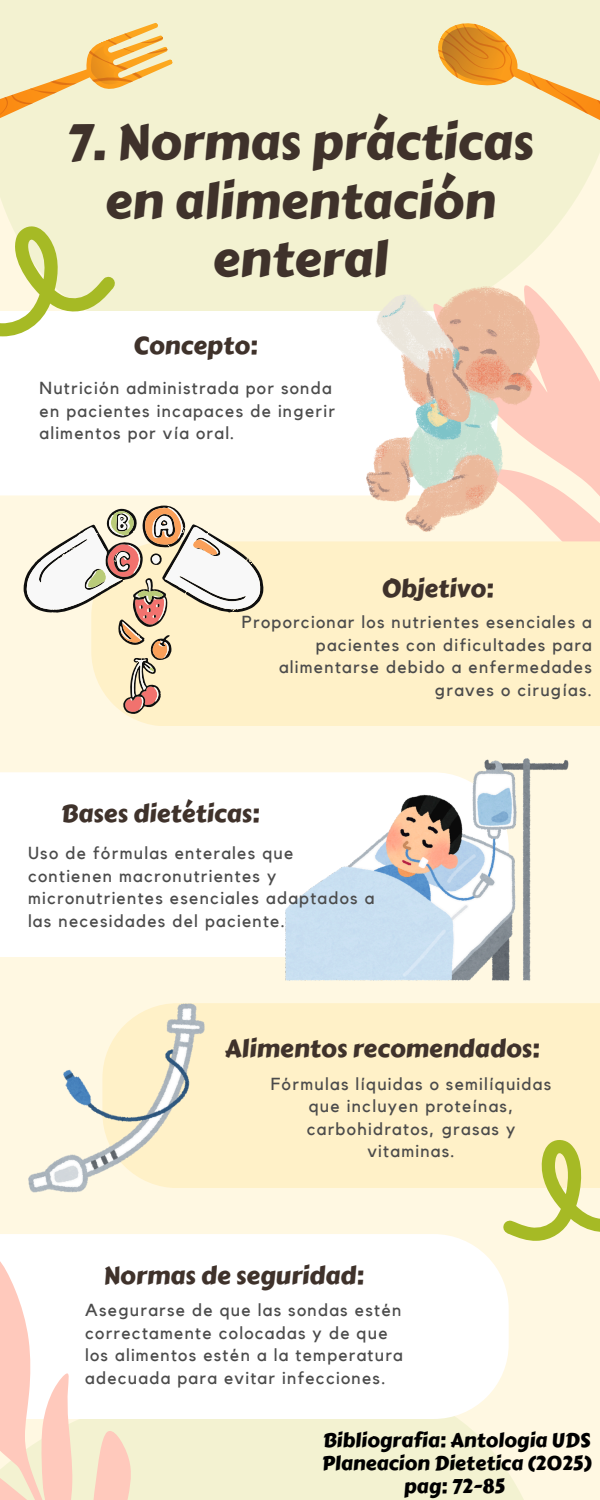
<style>
.page{position:relative;width:600px;height:1500px;background:#fff8e2}
.page>*{position:absolute;margin:0;border:0;box-sizing:border-box;transform-origin:0 0}
.t1{font:49.2px/58.5px "Carter One";color:#3f322b;text-align:center}
.t2{font:24.7px "Carter One";color:#3f322b}
.t3{font:19.8px/23.4px "Carter One";color:#000;text-align:center}
.t4{font:17.4px/22.5px "Kollektif";letter-spacing:.075em;color:#4b4b4b}
</style>
<div class="page">
<div style="left:0;top:0;width:600px;height:311px;background:#f3f2d1"></div>
<div style="left:0;top:311px;width:336px;height:184px;background:#fff"></div>
<svg style="left:189px;top:1419px;width:335px;height:81px;background:#f3f2d2"></svg>
<svg style="left:336px;top:195px;width:264px;height:564px"></svg>
<div style="left:127px;top:541px;width:473px;height:185px;background:#fff1c8"></div>
<div style="left:0;top:772px;width:286px;height:185px;background:#fff"></div>
<div style="left:189px;top:1234px;width:320px;height:185px;background:#fff"></div>
<div style="left:205px;top:1003px;width:395px;height:185px;background:#fff1c8"></div>
<svg style="left:0;top:1234px;width:189px;height:266px;background:#fcf1e8"></svg>
<svg style="left:428px;top:12px;width:172px;height:152px;background:#f0deae"></svg>
<svg style="left:497px;top:1048px;width:103px;height:239px"></svg>
<svg style="left:0;top:20px;width:174px;height:362px;background:#f1ebc5"></svg>
<img style="left:367px;top:286px;width:173px;height:245px">
<img style="left:286px;top:759px;width:283px;height:222px">
<svg style="left:24px;top:506px;width:240px;height:209px"></svg>
<svg style="left:27px;top:507px;width:234px;height:203px"></svg>
<img style="left:29px;top:1003px;width:176px;height:190px">
<p class="t1" style="left:67px;top:113px;width:468px">7. Normas prácticas en alimentación enteral</p>
<p class="t2" style="left:133px;top:326px;width:126px">Concepto:</p>
<h1 class="t4" style="left:40px;top:378px;width:297px">Nutrición administrada por sonda en pacientes incapaces de ingerir alimentos por vía oral.</h1>
<p class="t2" style="left:381px;top:569px;width:114px">Objetivo:</p>
<p class="t4" style="left:242px;top:612px;width:352px;text-align:right">Proporcionar los nutrientes esenciales a pacientes con dificultades para alimentarse debido a enfermedades graves o cirugías.</p>
<p class="t2" style="left:61px;top:795px;width:200px">Bases dietéticas:</p>
<p class="t4" style="left:28px;top:842px;width:348px">Uso de fórmulas enterales que contienen macronutrientes y micronutrientes esenciales adaptados a las necesidades del paciente.</p>
<p class="t2" style="left:225px;top:1030px;width:316px">Alimentos recomendados:</p>
<p class="t4" style="left:271px;top:1073px;width:282px;text-align:center">Fórmulas líquidas o semilíquidas que incluyen proteínas, carbohidratos, grasas y vitaminas.</p>
<h2 class="t2" style="left:103px;top:1256px;width:262px">Normas de seguridad:</h2>
<h2 class="t4" style="left:85px;top:1300px;width:319px">Asegurarse de que las sondas estén correctamente colocadas y de que los alimentos estén a la temperatura adecuada para evitar infecciones.</h2>
<p class="t3" style="left:322px;top:1428px;width:271px">Bibliografia: Antologia UDS<br>Planeacion Dietetica (2025) pag: 72-85</p>
</div>
